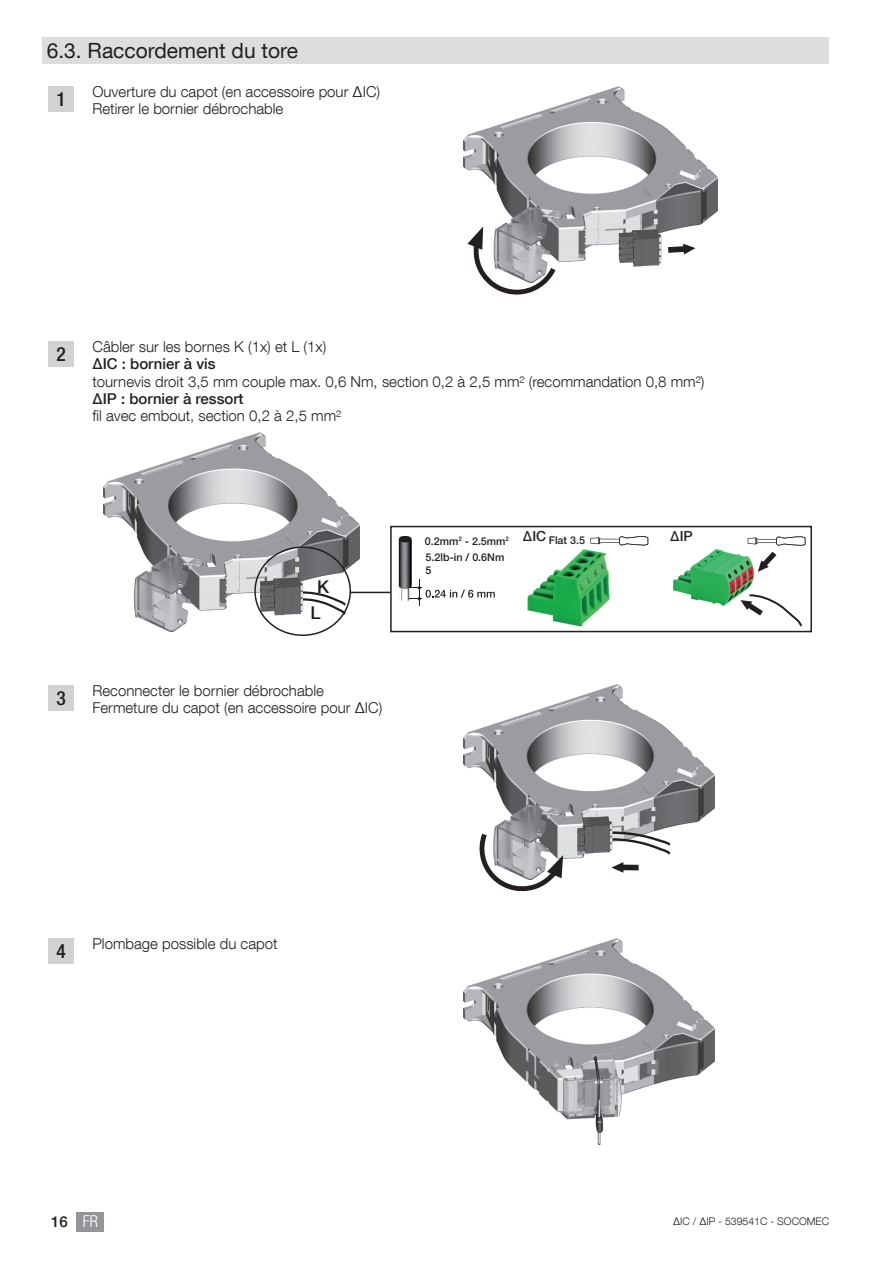
<style>
.page{position:relative;width:893px;height:1263px;background:#fff}
.page>*{position:absolute;margin:0;border:0;box-sizing:border-box;transform-origin:0 0}
.t1{font:21px "Helvetica Neue LT Com";color:#231f20}
.t2{font:500 condensed 19.5px "Helvetica Neue LT Com";color:#231f20}
.t3{font:500 17.55px/26.5px "Helvetica Neue LT Com";color:#231f20;text-align:center}
.t4{font:300 15px/17.1px "Helvetica Neue LT Com";color:#231f20}
.t5{font:500 15px "Helvetica Neue LT Com";color:#231f20}
.t6{font:500 13.8px "Helvetica Neue LT Com";color:#231f20}
.t7{font:500 10.8px/12.9px "Helvetica Neue LT Com";color:#231f20}
.t8{font:300 10.5px "Helvetica Neue LT Com";color:#231f20}
.s1{font-weight:300;font-stretch:condensed;font-size:16.5px;color:#fff}
</style>
<div class="page">
<div style="left:77px;top:1212px;width:27px;height:19px;background:#939598"></div>
<div style="left:43px;top:37px;width:786px;height:27px;background:#dcdddf"></div>
<div style="left:49px;top:87px;width:25px;height:25px;background:#d1d2d4"></div>
<img style="left:464px;top:87px;width:253px;height:180px">
<svg style="left:668px;top:244px;width:27px;height:10px"></svg>
<svg style="left:467px;top:226px;width:93px;height:69px"></svg>
<div style="left:49px;top:342px;width:25px;height:25px;background:#d1d2d4"></div>
<img style="left:104px;top:433px;width:256px;height:198px">
<div style="left:254px;top:546px;width:97px;height:90px;border:2px solid #231f20;border-radius:50%"></div>
<svg style="left:301px;top:590px;width:47px;height:27px"></svg>
<div style="left:390px;top:526px;width:422px;height:106px;border:2px solid #231f20"></div>
<img style="left:673px;top:549px;width:82px;height:57px">
<img style="left:527px;top:549px;width:83px;height:78px">
<img style="left:399px;top:536px;width:12px;height:65px">
<svg style="left:409px;top:579px;width:86px;height:27px"></svg>
<svg style="left:748px;top:536px;width:57px;height:10px"></svg>
<svg style="left:758px;top:552px;width:18px;height:20px"></svg>
<svg style="left:740px;top:593px;width:63px;height:34px"></svg>
<svg style="left:590px;top:536px;width:58px;height:10px"></svg>
<hr style="left:351px;top:592px;width:40px;height:1px;background:#231f20">
<div style="left:49px;top:685px;width:25px;height:25px;background:#d1d2d4"></div>
<img style="left:464px;top:685px;width:251px;height:174px">
<svg style="left:475px;top:828px;width:89px;height:64px"></svg>
<svg style="left:610px;top:830px;width:63px;height:43px"></svg>
<div style="left:49px;top:938px;width:25px;height:26px;background:#d1d2d4"></div>
<img style="left:464px;top:938px;width:251px;height:207px">
<h1 class="t1" style="left:47px;top:37px;width:253px">6.3. Raccordement du tore</h1>
<h2 class="t2" style="left:57px;top:88px;width:11px">1</h2>
<p class="t4" style="left:92px;top:83px;width:289px">Ouverture du capot (en accessoire pour ΔIC)<br>Retirer le bornier débrochable</p>
<h2 class="t2" style="left:57px;top:343px;width:11px">2</h2>
<p class="t4" style="left:92px;top:338px;width:235px">Câbler sur les bornes K (1x) et L (1x)</p>
<p class="t5" style="left:92px;top:355px;width:125px">ΔIC : bornier à vis</p>
<p class="t4" style="left:92px;top:372px;width:613px">tournevis droit 3,5 mm couple max. 0,6 Nm, section 0,2 à 2,5 mm² (recommandation 0,8 mm²)</p>
<p class="t5" style="left:92px;top:389px;width:153px">ΔIP : bornier à ressort</p>
<p class="t4" style="left:92px;top:407px;width:250px">fil avec embout, section 0,2 à 2,5 mm²</p>
<p class="t3" style="left:310px;top:573px;width:20px">K<br>L</p>
<h2 class="t2" style="left:57px;top:686px;width:11px">3</h2>
<p class="t4" style="left:92px;top:681px;width:291px">Reconnecter le bornier débrochable<br>Fermeture du capot (en accessoire pour ΔIC)</p>
<p class="t6" style="left:523px;top:527px;width:25px">∆IC</p>
<p class="t7" style="left:549px;top:534px;width:38px">Flat 3.5</p>
<p class="t7" style="left:425px;top:534px;width:86px">0.2mm<sup>2</sup> - 2.5mm<sup>2</sup></p>
<p class="t6" style="left:670px;top:528px;width:24px">∆IP</p>
<p class="t7" style="left:426px;top:550px;width:80px">5.2lb-in / 0.6Nm<br>5</p>
<h2 class="t2" style="left:57px;top:939px;width:11px">4</h2>
<p class="t4" style="left:92px;top:935px;width:187px">Plombage possible du capot</p>
<p class="t5" style="left:51px;top:1212px;width:48px">16 <span class="s1">FR</span></p>
<p class="t8" style="left:673px;top:1215px;width:157px">∆IC / ∆IP - 539541C - SOCOMEC</p>
</div>
